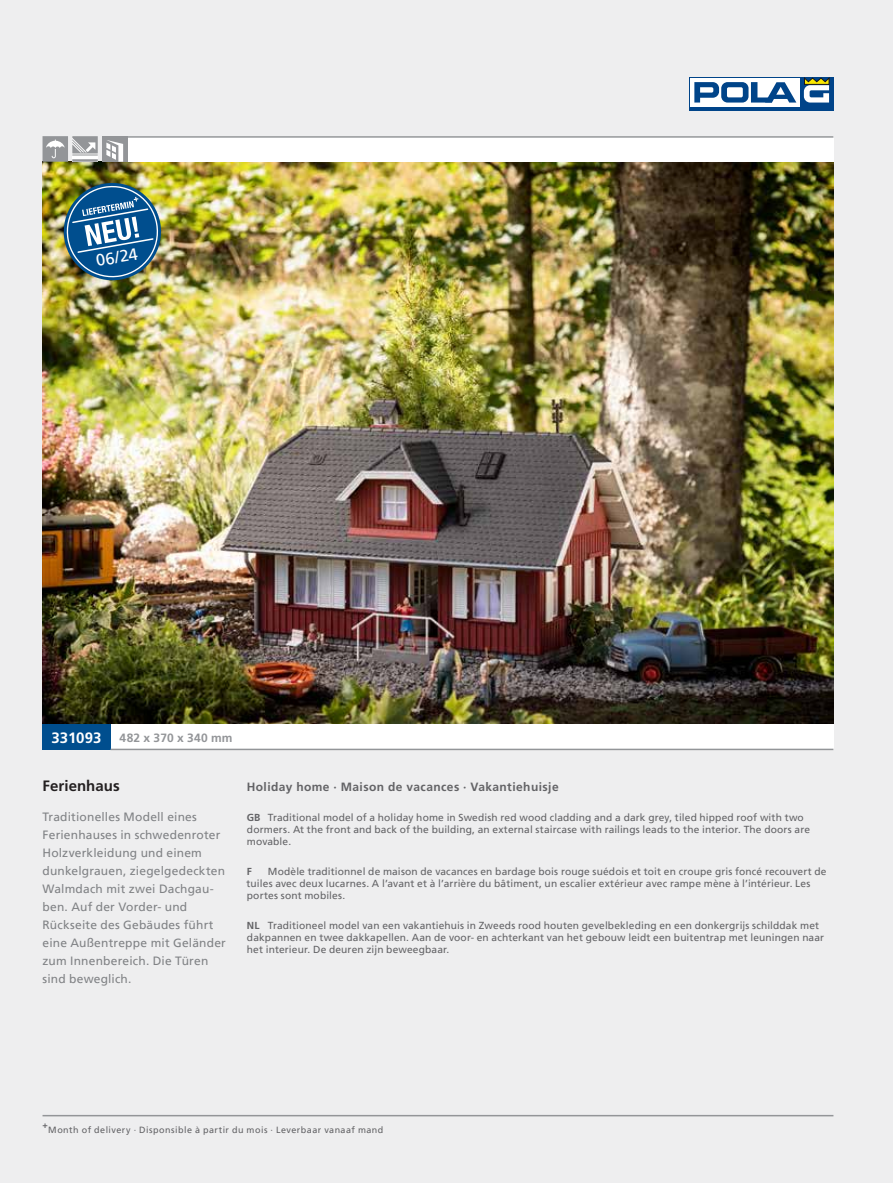
<style>
.page{position:relative;width:893px;height:1183px;background:#fff}
.page>*{position:absolute;margin:0;border:0;box-sizing:border-box;transform-origin:0 0}
.t1{font:16.5px "Frutiger LT";color:#fff}
.t2{font:700 15px "Frutiger";letter-spacing:.005em;color:#231f20}
.t3{font:12px/18px "Frutiger LT";letter-spacing:.015em;color:#808285}
.t4{font:700 12px "Frutiger";letter-spacing:.035em;color:#636366}
.t5{font:700 12px "Frutiger";letter-spacing:.02em;color:#939598}
.t6{font:10.2px/12px "Frutiger LT";letter-spacing:.01em;color:#636366}
.t7{font:700 10.2px "Frutiger";color:#636366}
.t8{font:9px "Frutiger LT";letter-spacing:.05em;color:#636366}
.t9{font:700 9px "Frutiger";color:#636366}
.s1{font-size:15px;color:#fff}
.s2{font-family:"Frutiger";font-weight:700}
</style>
<div class="page">
<div style="left:0;top:0;width:893px;height:1182px;background:#eeeeef"></div>
<div style="left:689px;top:77px;width:144px;height:34px;background:#004489"></div>
<div style="left:690px;top:78px;width:109px;height:29px;background:#fff"></div>
<svg style="left:694px;top:82px;width:102px;height:20px"></svg>
<svg style="left:803px;top:77px;width:27px;height:25px"></svg>
<hr style="left:43px;top:1114px;width:790px;height:2px;background:#939598">
<img style="left:43px;top:162px;width:790px;height:562px">
<div style="left:128px;top:136px;width:705px;height:26px;background:#fff"></div>
<hr style="left:118px;top:136px;width:715px;height:2px;background:#939598">
<div style="left:43px;top:724px;width:68px;height:26px;background:#004e8e"></div>
<div style="left:111px;top:724px;width:722px;height:26px;background:#fff"></div>
<hr style="left:111px;top:748px;width:722px;height:2px;background:#939598">
<img style="left:64px;top:183px;width:97px;height:97px">
<svg style="left:43px;top:136px;width:55px;height:26px"></svg>
<div style="left:102px;top:136px;width:26px;height:26px;background:#939598"></div>
<svg style="left:106px;top:140px;width:17px;height:22px"></svg>
<h1 class="t1" style="left:95px;top:251px;width:43px;rotate:-10deg">06/24</h1>
<p class="t5" style="left:52px;top:730px;width:182px"><span class="s1">331093</span> 482 x 370 x 340 mm</p>
<h2 class="t2" style="left:43px;top:776px;width:79px">Ferienhaus</h2>
<p class="t3" style="left:43px;top:807px;width:185px">Traditionelles Modell eines<br>Ferienhauses in schwedenroter<br>Holzverkleidung und einem dunkelgrauen, ziegelgedeckten<br>Walmdach mit zwei Dachgau&shy;ben. Auf der Vorder- und<br>Rückseite des Gebäudes führt eine Außentreppe mit Geländer zum Innenbereich. Die Türen sind beweglich.</p>
<p class="t4" style="left:247px;top:779px;width:313px">Holiday home · Maison de vacances · Vakantiehuisje</p>
<p class="t6" style="left:247px;top:811px;width:565px"><span class="s2">GB</span> Traditional model of a holiday home in Swedish red wood cladding and a dark grey, tiled hipped roof with two dormers. At the front and back of the building, an external staircase with railings leads to the interior. The doors are movable.</p>
<p class="t7" style="left:247px;top:865px;width:7px">F</p>
<p class="t6" style="left:247px;top:865px;width:581px;text-indent:21px">Modèle traditionnel de maison de vacances en bardage bois rouge suédois et toit en croupe gris foncé recouvert de tuiles avec deux lucarnes. A l’avant et à l’arrière du bâtiment, un escalier extérieur avec rampe mène à l’intérieur. Les portes sont mobiles.</p>
<p class="t6" style="left:247px;top:919px;width:579px"><span class="s2">NL</span> Traditioneel model van een vakantiehuis in Zweeds rood houten gevelbekleding en een donkergrijs schilddak met dakpannen en twee dakkapellen. Aan de voor- en achterkant van het gebouw leidt een buitentrap met leuningen naar het interieur. De deuren zijn beweegbaar.</p>
<p class="t9" style="left:43px;top:1119px;width:7px">+</p>
<p class="t8" style="left:48px;top:1124px;width:337px">Month of delivery · Disponsible à partir du mois · Leverbaar vanaaf mand</p>
</div>
